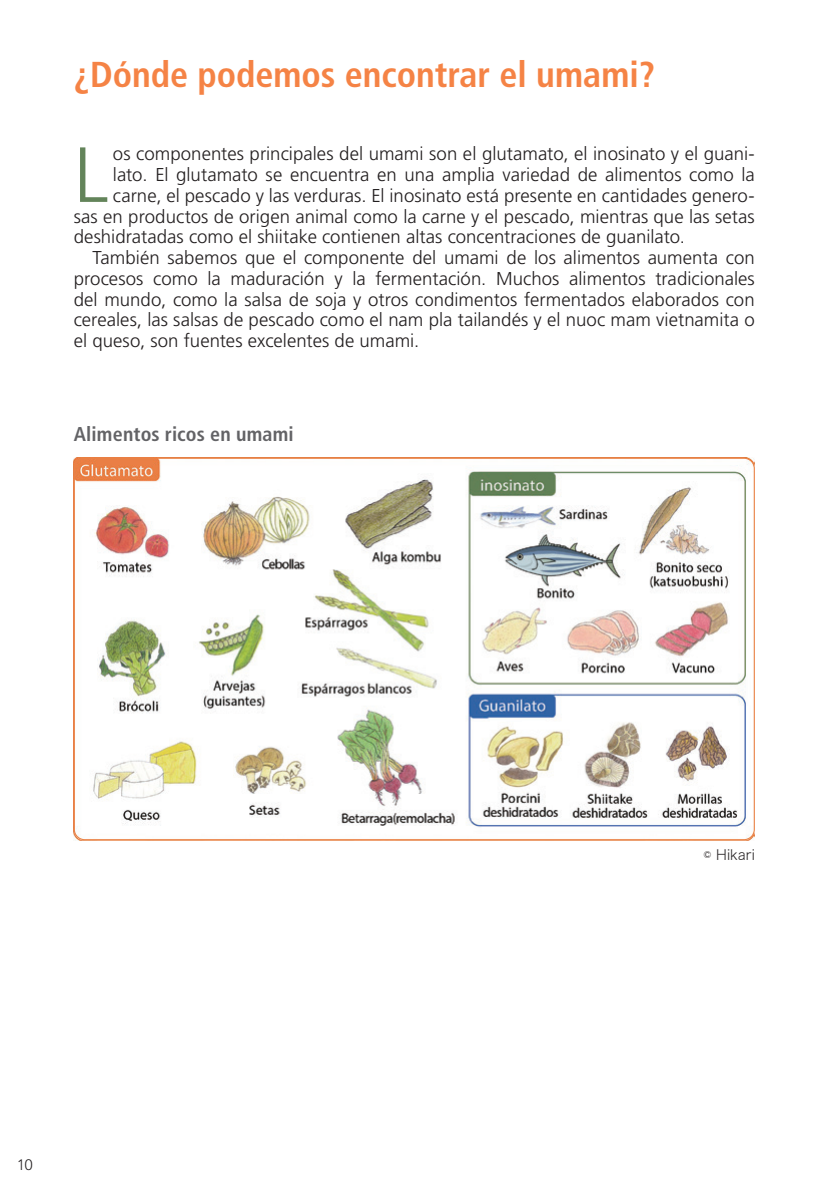
<style>
.page{position:relative;width:840px;height:1191px;background:#fff}
.page>*{position:absolute;margin:0;border:0;box-sizing:border-box;transform-origin:0 0}
.t1{font:300 78px "Frutiger";color:#63845a}
.t2{font:700 condensed 36px "Frutiger";color:#f58345}
.t3{font:700 condensed 20px "Frutiger";letter-spacing:.01em;color:#636366}
.t4{font:300 18.6px "Frutiger";color:#231f20}
.t5{font:300 15px "Avenir";color:#231f20}
.t6{font:14px "Hira Kaku Std N W2";color:#231f20}
</style>
<div class="page">
<img style="left:74px;top:458px;width:680px;height:382px">
<h2 class="t2" style="left:74px;top:53px;width:582px">¿Dónde podemos encontrar el umami?</h2>
<h1 class="t1" style="left:74px;top:131px;width:36px">L</h1>
<p class="t4" style="left:113px;top:143px;width:643px">os componentes principales del umami son el glutamato, el inosinato y el guani-</p>
<p class="t4" style="left:113px;top:164px;width:643px">lato. El glutamato se encuentra en una amplia variedad de alimentos como la</p>
<p class="t4" style="left:113px;top:185px;width:643px">carne, el pescado y las verduras. El inosinato está presente en cantidades genero-</p>
<p class="t4" style="left:74px;top:206px;width:682px">sas en productos de origen animal como la carne y el pescado, mientras que las setas</p>
<p class="t4" style="left:74px;top:226px;width:612px">deshidratadas como el shiitake contienen altas concentraciones de guanilato.</p>
<p class="t4" style="left:92px;top:247px;width:663px">También sabemos que el componente del umami de los alimentos aumenta con</p>
<p class="t4" style="left:74px;top:268px;width:682px">procesos como la maduración y la fermentación. Muchos alimentos tradicionales</p>
<p class="t4" style="left:74px;top:289px;width:682px">del mundo, como la salsa de soja y otros condimentos fermentados elaborados con</p>
<p class="t4" style="left:74px;top:309px;width:682px">cereales, las salsas de pescado como el nam pla tailandés y el nuoc mam vietnamita o</p>
<p class="t4" style="left:74px;top:330px;width:347px">el queso, son fuentes excelentes de umami.</p>
<p class="t3" style="left:74px;top:422px;width:221px">Alimentos ricos en umami</p>
<p class="t5" style="left:17px;top:1155px;width:17px">10</p>
<p class="t6" style="left:703px;top:844px;width:53px">© Hikari</p>
</div>
